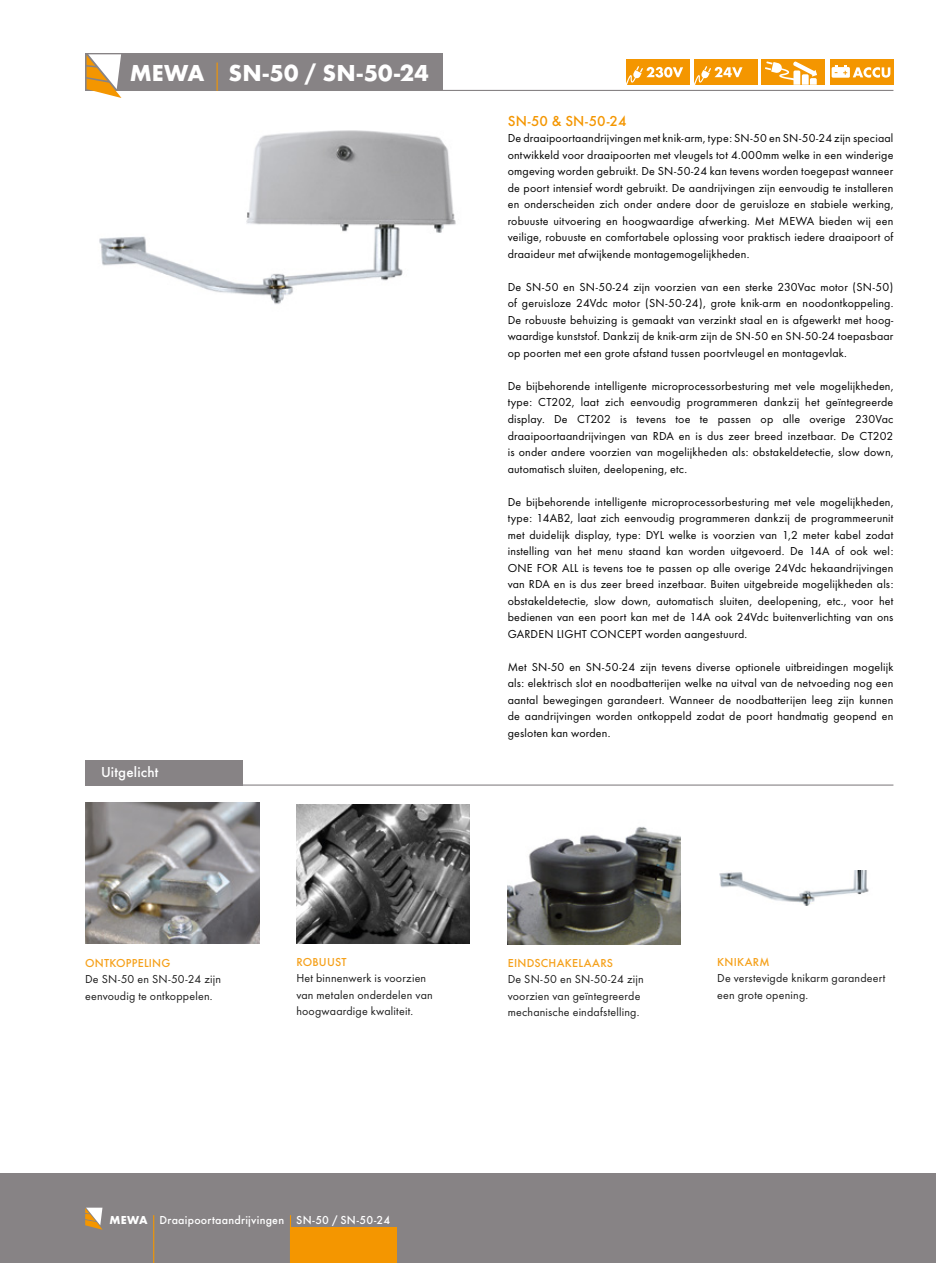
<style>
.page{position:relative;width:936px;height:1263px;background:#fff}
.page>*{position:absolute;margin:0;border:0;box-sizing:border-box;transform-origin:0 0}
.t1{font:700 24px "Futura T";letter-spacing:.005em;color:#fff}
.t2{font:500 15px "Futura T";color:#f49600}
.t3{font:500 15px "Futura T";letter-spacing:.01em;color:#fff}
.t4{font:12px/16.5px "Futura T";letter-spacing:.015em;color:#000;text-align:justify}
.t5{font:500 12px "Futura T";letter-spacing:.02em;color:#fff}
.t6{font:500 12px "Futura T";letter-spacing:.02em;color:#f49600}
.s1{font-weight:700}
</style>
<div class="page">
<div style="left:0;top:1174px;width:935px;height:89px;background:#878385"></div>
<svg style="left:85px;top:1208px;width:18px;height:22px"></svg>
<hr style="left:153px;top:1215px;width:1px;height:48px;background:#f49600">
<hr style="left:290px;top:1215px;width:1px;height:48px;background:#f49600">
<hr style="left:85px;top:90px;width:808px;height:1px;background:#878385">
<div style="left:85px;top:53px;width:357px;height:38px;background:#878385"></div>
<svg style="left:87px;top:54px;width:34px;height:44px"></svg>
<hr style="left:216px;top:63px;width:2px;height:28px;background:#f49600">
<div style="left:829px;top:59px;width:64px;height:26px;background:#f49600"></div>
<svg style="left:831px;top:65px;width:59px;height:13px"></svg>
<div style="left:761px;top:59px;width:64px;height:26px;background:#f49600"></div>
<svg style="left:765px;top:61px;width:52px;height:24px"></svg>
<div style="left:694px;top:59px;width:63px;height:25px;background:#f49600"></div>
<svg style="left:694px;top:66px;width:48px;height:19px"></svg>
<div style="left:626px;top:59px;width:63px;height:25px;background:#f49600"></div>
<svg style="left:626px;top:66px;width:57px;height:19px"></svg>
<div style="left:290px;top:1228px;width:106px;height:35px;background:#f49600"></div>
<hr style="left:85px;top:784px;width:808px;height:2px;background:#878385">
<div style="left:85px;top:760px;width:157px;height:25px;background:#878385"></div>
<img style="left:296px;top:804px;width:173px;height:139px">
<img style="left:85px;top:802px;width:174px;height:141px">
<img style="left:507px;top:826px;width:173px;height:118px">
<img style="left:99px;top:130px;width:357px;height:174px">
<img style="left:719px;top:870px;width:150px;height:35px">
<h1 class="t1" style="left:130px;top:59px;width:301px">MEWA SN-50 / SN-50-24</h1>
<p class="t3" style="left:101px;top:763px;width:59px">Uitgelicht</p>
<p class="t6" style="left:85px;top:955px;width:87px">ONTKOPPELING</p>
<p class="t4" style="left:85px;top:971px;width:137px">De SN-50 en SN-50-24 zijn eenvoudig te ontkoppelen.</p>
<p class="t6" style="left:296px;top:955px;width:52px">ROBUUST</p>
<p class="t4" style="left:296px;top:970px;width:138px;text-align:left">Het binnenwerk is voorzien van metalen onderdelen van hoogwaardige kwaliteit.</p>
<p class="t2" style="left:507px;top:112px;width:120px">SN-50 &amp; SN-50-24</p>
<p class="t4" style="left:507px;top:130px;width:387px">De draaipoortaandrijvingen met knik-arm, type: SN-50 en SN-50-24 zijn speciaal ontwikkeld voor draaipoorten met vleugels tot 4.000mm welke in een winderige omgeving worden gebruikt. De SN-50-24 kan tevens worden toegepast wanneer de poort intensief wordt gebruikt. De aandrijvingen zijn eenvoudig te installeren en onderscheiden zich onder andere door de geruisloze en stabiele werking, robuuste uitvoering en hoogwaardige afwerking. Met MEWA bieden wij een veilige, robuuste en comfortabele oplossing voor praktisch iedere draaipoort of draaideur met afwijkende montagemogelijkheden.</p>
<p class="t4" style="left:507px;top:279px;width:387px">De SN-50 en SN-50-24 zijn voorzien van een sterke 230Vac motor (SN-50) of geruisloze 24Vdc motor (SN-50-24), grote knik-arm en noodontkoppeling.<br>De robuuste behuizing is gemaakt van verzinkt staal en is afgewerkt met hoog&shy;waardige kunststof. Dankzij de knik-arm zijn de SN-50 en SN-50-24 toepasbaar op poorten met een grote afstand tussen poortvleugel en montagevlak.</p>
<p class="t4" style="left:507px;top:378px;width:387px">De bijbehorende intelligente microprocessorbesturing met vele mogelijkheden, type: CT202, laat zich eenvoudig programmeren dankzij het geïntegreerde display. De CT202 is tevens toe te passen op alle overige 230Vac draaipoortaandrijvingen van RDA en is dus zeer breed inzetbaar. De CT202 is onder andere voorzien van mogelijkheden als: obstakeldetectie, slow down, automatisch sluiten, deelopening, etc.</p>
<p class="t4" style="left:507px;top:493px;width:387px">De bijbehorende intelligente microprocessorbesturing met vele mogelijkheden, type: 14AB2, laat zich eenvoudig programmeren dankzij de programmeerunit met duidelijk display, type: DYL welke is voorzien van 1,2 meter kabel zodat instelling van het menu staand kan worden uitgevoerd. De 14A of ook wel:<br>ONE FOR ALL is tevens toe te passen op alle overige 24Vdc hekaandrijvingen van RDA en is dus zeer breed inzetbaar. Buiten uitgebreide mogelijkheden als: obstakeldetectie, slow down, automatisch sluiten, deelopening, etc., voor het bedienen van een poort kan met de 14A ook 24Vdc buitenverlichting van ons GARDEN LIGHT CONCEPT worden aangestuurd.</p>
<p class="t4" style="left:507px;top:658px;width:387px">Met SN-50 en SN-50-24 zijn tevens diverse optionele uitbreidingen mogelijk als: elektrisch slot en noodbatterijen welke na uitval van de netvoeding nog een aantal bewegingen garandeert. Wanneer de noodbatterijen leeg zijn kunnen de aandrijvingen worden ontkoppeld zodat de poort handmatig geopend en gesloten kan worden.</p>
<p class="t6" style="left:507px;top:955px;width:107px">EINDSCHAKELAARS</p>
<p class="t4" style="left:507px;top:971px;width:137px;text-align:left">De SN-50 en SN-50-24 zijn voorzien van geïntegreerde mechanische eindafstelling.</p>
<p class="t6" style="left:717px;top:955px;width:54px">KNIKARM</p>
<p class="t4" style="left:717px;top:970px;width:170px">De verstevigde knikarm garandeert een grote opening.</p>
<p class="t5" style="left:109px;top:1213px;width:282px"><span class="s1">MEWA</span> Draaipoortaandrijvingen SN-50 / SN-50-24</p>
</div>
